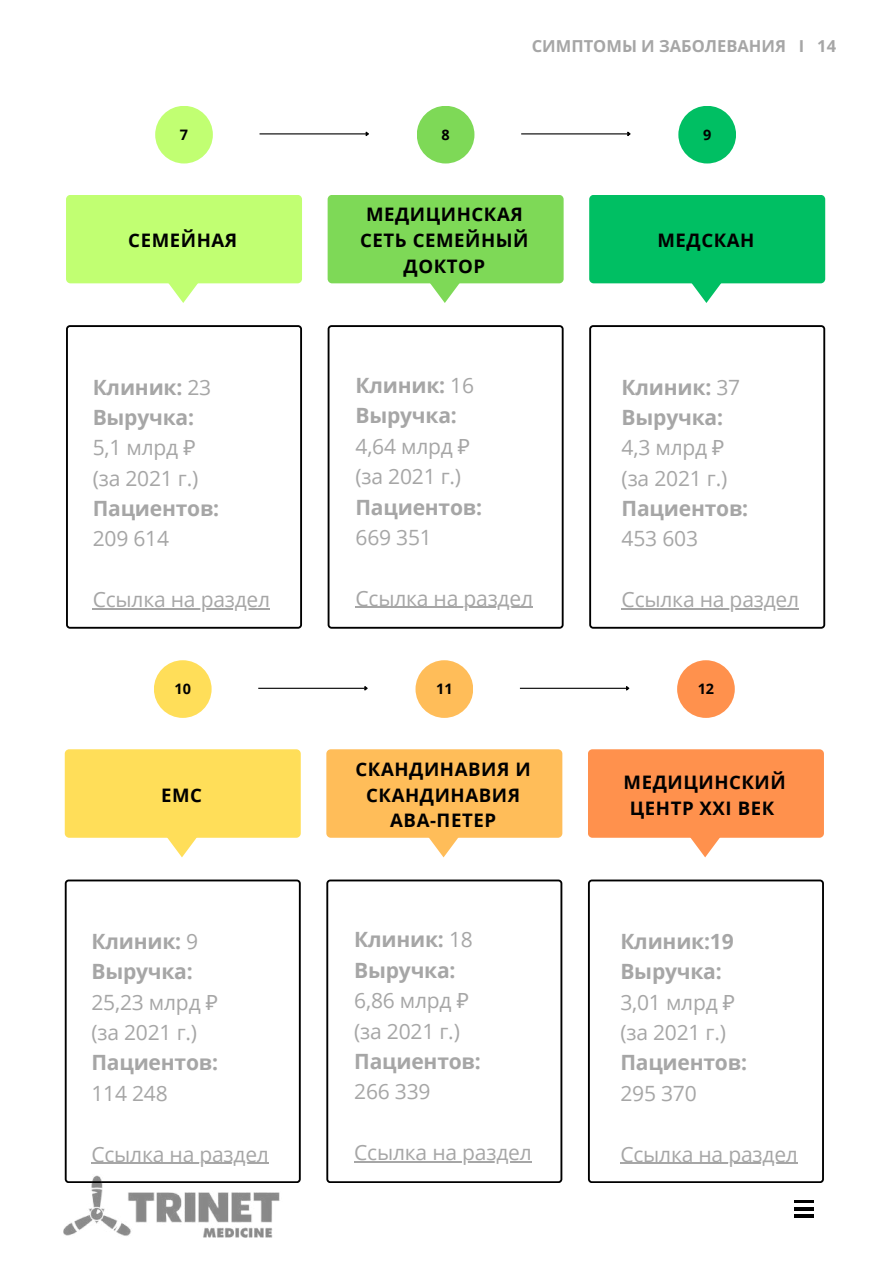
<style>
.page{position:relative;width:894px;height:1264px;background:#fff}
.page>*{position:absolute;margin:0;border:0;box-sizing:border-box;transform-origin:0 0}
.t1{font:21px/30.3px "Open Sans";letter-spacing:-.01em;color:#a6a6a6}
.t2{font:700 21px "Open Sans";letter-spacing:-.01em;color:#a6a6a6}
.t3{font:700 18.6px/25.8px "Open Sans";letter-spacing:.03em;color:#000;text-align:center}
.t4{font:700 16.5px "Open Sans";color:#a6a6a6}
.t5{font:700 14.4px "Open Sans";color:#000}
.s1{font-weight:700}
.s2{font-family:"Noto Sans"}
</style>
<div class="page">
<svg style="left:794px;top:1200px;width:19px;height:9px"></svg>
<hr style="left:794px;top:1214px;width:19px;height:3px;background:#000">
<svg style="left:66px;top:325px;width:236px;height:303px"></svg>
<svg style="left:327px;top:325px;width:236px;height:303px"></svg>
<div style="left:66px;top:195px;width:236px;height:88px;background:#c1ff72;border-radius:4px"></div>
<div style="left:327px;top:195px;width:236px;height:88px;background:#7ed957;border-radius:4px"></div>
<hr style="left:93px;top:608px;width:177px;height:1px;background:#a6a6a6">
<svg style="left:167px;top:283px;width:32px;height:20px"></svg>
<svg style="left:429px;top:283px;width:31px;height:20px"></svg>
<svg style="left:589px;top:325px;width:236px;height:303px"></svg>
<div style="left:589px;top:195px;width:236px;height:88px;background:#00bf63;border-radius:4px"></div>
<svg style="left:690px;top:283px;width:32px;height:20px"></svg>
<div style="left:155px;top:106px;width:58px;height:57px;background:#c1ff72;border-radius:50%"></div>
<div style="left:416px;top:106px;width:58px;height:57px;background:#7ed957;border-radius:50%"></div>
<div style="left:678px;top:106px;width:57px;height:57px;background:#00bf63;border-radius:50%"></div>
<hr style="left:259px;top:133px;width:107px;height:1px;background:#000">
<svg style="left:364px;top:131px;width:5px;height:5px"></svg>
<hr style="left:521px;top:133px;width:106px;height:1px;background:#000">
<svg style="left:626px;top:131px;width:5px;height:5px"></svg>
<hr style="left:355px;top:607px;width:177px;height:1px;background:#a6a6a6">
<hr style="left:621px;top:608px;width:177px;height:1px;background:#a6a6a6">
<svg style="left:65px;top:879px;width:236px;height:295px"></svg>
<svg style="left:326px;top:879px;width:236px;height:304px"></svg>
<div style="left:65px;top:749px;width:236px;height:88px;background:#ffde59;border-radius:4px"></div>
<div style="left:326px;top:749px;width:236px;height:88px;background:#ffbd59;border-radius:4px"></div>
<hr style="left:91px;top:1162px;width:178px;height:1px;background:#a6a6a6">
<svg style="left:166px;top:837px;width:32px;height:20px"></svg>
<svg style="left:427px;top:837px;width:32px;height:20px"></svg>
<svg style="left:587px;top:879px;width:236px;height:304px"></svg>
<div style="left:587px;top:749px;width:236px;height:88px;background:#ff914d;border-radius:4px"></div>
<svg style="left:689px;top:837px;width:31px;height:20px"></svg>
<div style="left:154px;top:660px;width:57px;height:58px;background:#ffde59;border-radius:50%"></div>
<div style="left:415px;top:660px;width:58px;height:58px;background:#ffbd59;border-radius:50%"></div>
<div style="left:677px;top:660px;width:57px;height:58px;background:#ff914d;border-radius:50%"></div>
<hr style="left:258px;top:687px;width:106px;height:2px;background:#000">
<svg style="left:363px;top:686px;width:5px;height:5px"></svg>
<hr style="left:519px;top:687px;width:107px;height:2px;background:#000">
<svg style="left:624px;top:686px;width:6px;height:5px"></svg>
<hr style="left:354px;top:1161px;width:177px;height:1px;background:#a6a6a6">
<hr style="left:620px;top:1162px;width:177px;height:1px;background:#a6a6a6">
<img style="left:63px;top:1174px;width:238px;height:64px">
<p class="t4" style="left:531px;top:34px;width:306px">СИМПТОМЫ И ЗАБОЛЕВАНИЯ I 14</p>
<p class="t5" style="left:180px;top:124px;width:10px">7</p>
<p class="t5" style="left:441px;top:124px;width:10px">8</p>
<p class="t5" style="left:702px;top:124px;width:10px">9</p>
<p class="t3" style="left:128px;top:227px;width:110px">СЕМЕЙНАЯ</p>
<p class="t3" style="left:360px;top:201px;width:170px">МЕДИЦИНСКАЯ<br>СЕТЬ СЕМЕЙНЫЙ<br>ДОКТОР</p>
<p class="t3" style="left:657px;top:227px;width:98px">МЕДСКАН</p>
<p class="t1" style="left:93px;top:371px;width:120px"><span class="s1">Клиник:</span> 23<br><span class="s1">Выручка:<br></span>5,1 млрд <span class="s2">₽ </span>(за 2021 г.)</p>
<p class="t2" style="left:93px;top:493px;width:128px">Пациентов:</p>
<p class="t1" style="left:93px;top:523px;width:78px">209 614</p>
<p class="t1" style="left:355px;top:370px;width:120px"><span class="s1">Клиник:</span> 16<br><span class="s1">Выручка:<br></span>4,64 млрд <span class="s2">₽ </span>(за 2021 г.)</p>
<p class="t2" style="left:355px;top:492px;width:128px">Пациентов:</p>
<p class="t1" style="left:355px;top:521px;width:78px">669 351</p>
<p class="t1" style="left:621px;top:371px;width:120px"><span class="s1">Клиник:</span> 37<br><span class="s1">Выручка:<br></span>4,3 млрд <span class="s2">₽ </span>(за 2021 г.)</p>
<p class="t2" style="left:621px;top:493px;width:128px">Пациентов:</p>
<p class="t1" style="left:621px;top:523px;width:78px">453 603</p>
<p class="t1" style="left:93px;top:584px;width:179px">Ссылка на раздел</p>
<p class="t1" style="left:355px;top:582px;width:179px">Ссылка на раздел</p>
<p class="t1" style="left:621px;top:584px;width:179px">Ссылка на раздел</p>
<p class="t5" style="left:174px;top:678px;width:18px">10</p>
<p class="t5" style="left:436px;top:678px;width:18px">11</p>
<p class="t5" style="left:697px;top:678px;width:18px">12</p>
<p class="t3" style="left:161px;top:781px;width:42px">EMC</p>
<p class="t1" style="left:91px;top:925px;width:128px"><span class="s1">Клиник:</span> 9<br><span class="s1">Выручка:<br></span>25,23 млрд <span class="s2">₽ </span>(за 2021 г.)</p>
<p class="t2" style="left:91px;top:1048px;width:128px">Пациентов:</p>
<p class="t1" style="left:91px;top:1077px;width:78px">114 248</p>
<p class="t1" style="left:91px;top:1138px;width:179px">Ссылка на раздел</p>
<p class="t3" style="left:355px;top:755px;width:177px">СКАНДИНАВИЯ И<br>СКАНДИНАВИЯ<br>АВА-ПЕТЕР</p>
<p class="t3" style="left:623px;top:768px;width:164px">МЕДИЦИНСКИЙ<br>ЦЕНТР XXI ВЕК</p>
<p class="t1" style="left:354px;top:924px;width:120px"><span class="s1">Клиник:</span> 18<br><span class="s1">Выручка:<br></span>6,86 млрд <span class="s2">₽ </span>(за 2021 г.)</p>
<p class="t2" style="left:354px;top:1046px;width:128px">Пациентов:</p>
<p class="t1" style="left:354px;top:1076px;width:78px">266 339</p>
<p class="t1" style="left:354px;top:1136px;width:179px">Ссылка на раздел</p>
<p class="t1" style="left:620px;top:925px;width:116px"><span class="s1">Клиник:19<br>Выручка:<br></span>3,01 млрд <span class="s2">₽ </span>(за 2021 г.)</p>
<p class="t2" style="left:620px;top:1048px;width:128px">Пациентов:</p>
<p class="t1" style="left:620px;top:1077px;width:78px">295 370</p>
<p class="t1" style="left:620px;top:1138px;width:179px">Ссылка на раздел</p>
</div>
